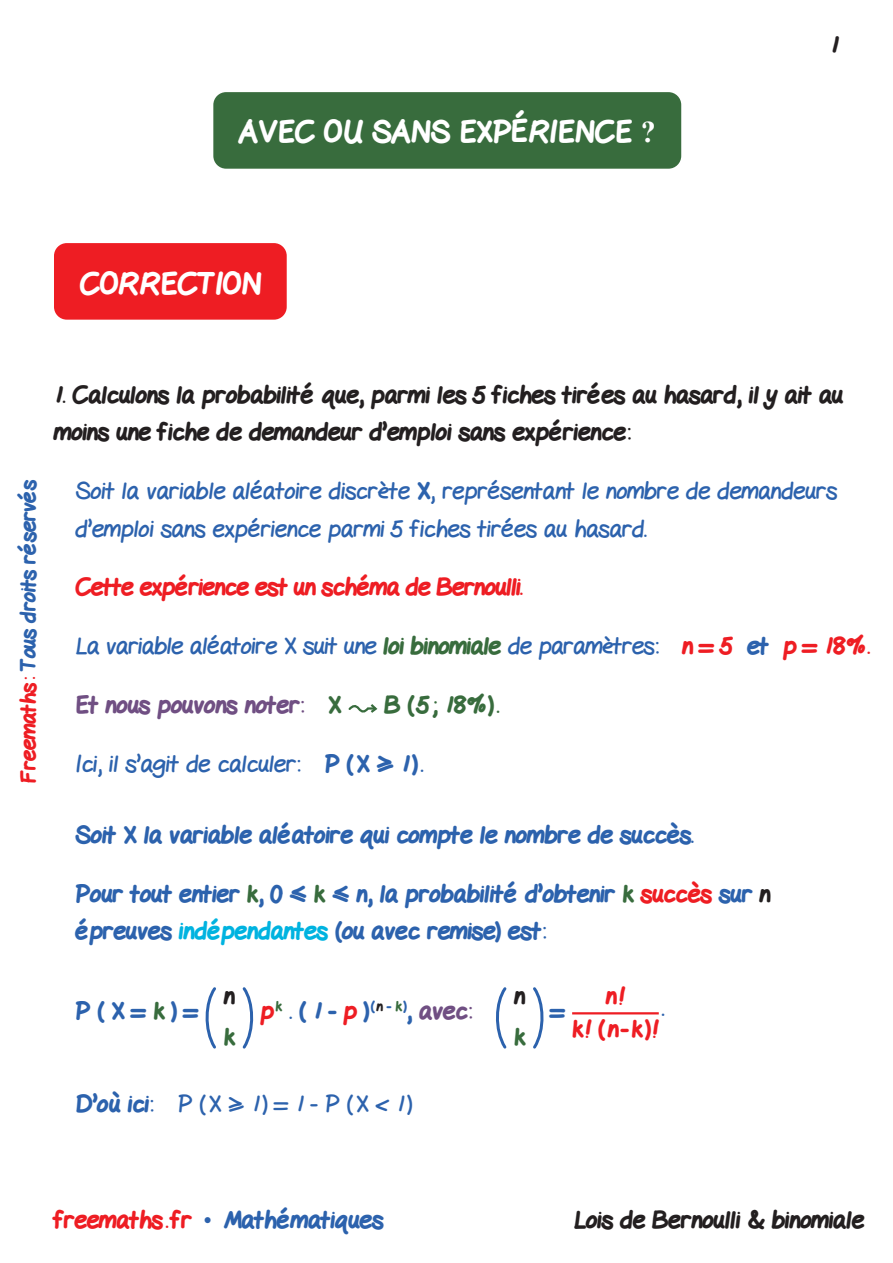
<style>
.page{position:relative;width:893px;height:1263px;background:#fff}
.page>*{position:absolute;margin:0;border:0;box-sizing:border-box;transform-origin:0 0}
.t1{font:800 30px "Gel Pen";color:#fff}
.Texte{font:24px/37.5px "Gel Pen";color:#2c62ad}
.Texte-Times-NR{font:800 24px/37.5px "Gel Pen";color:#2c62ad}
.Sous_titre{font:800 24px/37.5px "Gel Pen";color:#231f20}
.Texte-2{font:800 24px "Gel Pen";letter-spacing:-.02em;color:#ee1d23}
.Texte-3{font:800 24px "Gel Pen";color:#704f83}
.Texte-4{font:800 24px "Gel Pen";color:#386c3d}
.Texte-5{font:800 24px "Gel Pen";color:#231f20}
.Texte-Enoncé{font:800 24px "Gel Pen";color:#386c3d}
.t2{font:800 21px "Gel Pen";letter-spacing:-.01em;color:#2c62ad}
.s1{font-family:"Times New Roman";font-weight:700}
.s2{color:#ee1d23}
.s3{font-weight:800}
.s4{font-weight:800;color:#386c3d}
.s5{font-weight:800;color:#ee1d23}
.s6{color:#386c3d}
.s7{color:#231f20}
.s8{color:#00b3e0}
.s9{color:#704f83}
.s10{font-family:"Times New Roman";font-weight:400}
</style>
<div class="page">
<div style="left:54px;top:243px;width:233px;height:77px;background:#ee1d23;border-radius:13px"></div>
<svg style="left:348px;top:704px;width:30px;height:9px"></svg>
<svg style="left:205px;top:987px;width:11px;height:62px"></svg>
<svg style="left:242px;top:987px;width:12px;height:62px"></svg>
<svg style="left:496px;top:987px;width:11px;height:62px"></svg>
<svg style="left:533px;top:987px;width:11px;height:62px"></svg>
<hr style="left:572px;top:1012px;width:87px;height:2px;background:#ee1d23">
<div style="left:213px;top:92px;width:468px;height:77px;background:#386c3d;border-radius:13px"></div>
<p class="t1" style="left:239px;top:107px;width:418px">AVEC OU SANS EXPÉRIENCE <span class="s1">?</span></p>
<p class="Sous_titre" style="left:830px;top:24px;width:10px">1</p>
<p class="t1" style="left:80px;top:259px;width:183px">CORRECTION</p>
<p class="t2" style="left:11px;top:783px;width:305px;rotate:-90deg"><span class="s2">Freemaths:</span> Tous droits réservés</p>
<p class="Sous_titre" style="left:54px;top:373px;width:791px">1. Calculons la probabilité que, parmi les 5 fiches tirées au hasard, il y ait au moins une fiche de demandeur d’emploi sans expérience:</p>
<p class="Texte" style="left:75px;top:470px;width:763px">Soit la variable aléatoire discrète <span class="s3">X</span>, représentant le nombre de demandeurs d’emploi sans expérience parmi 5 fiches tirées au hasard.</p>
<p class="Texte-2" style="left:75px;top:567px;width:449px">Cette expérience est un schéma de Bernoulli.</p>
<p class="Texte" style="left:75px;top:625px;width:796px">La variable aléatoire X suit une <span class="s4">loi binomiale</span> de paramètres: <span class="s5">n = 5</span> <span class="s3">et</span> <span class="s5">p = 18%.</span></p>
<p class="Texte-3" style="left:75px;top:685px;width:268px">Et nous pouvons noter: <span class="s6">X</span></p>
<p class="Texte-4" style="left:385px;top:685px;width:116px">B (5; 18%).</p>
<p class="Texte" style="left:75px;top:742px;width:349px">Ici, il s’agit de calculer: <span class="s3">P (X ≥ 1) .</span></p>
<p class="Texte-Times-NR" style="left:75px;top:814px;width:620px">Soit X la variable aléatoire qui compte le nombre de succès.</p>
<p class="Texte-Times-NR" style="left:75px;top:873px;width:697px">Pour tout entier <span class="s6">k</span>, 0 ≤ <span class="s6">k</span> ≤ n, la probabilité d’obtenir <span class="s6">k</span> <span class="s2">succès</span> sur <span class="s7">n </span>épreuves <span class="s8">indépendantes</span> (ou avec remise) est:</p>
<p class="Texte-Times-NR" style="left:75px;top:990px;width:125px">P ( X = <span class="s6">k</span> ) =</p>
<p class="Texte-5" style="left:224px;top:976px;width:12px">n</p>
<p class="Texte-Enoncé" style="left:224px;top:1017px;width:13px">k</p>
<p class="Texte-Times-NR" style="left:260px;top:990px;width:213px"><span class="s2">p</span><sup>k</sup> . ( 1 - <span class="s2">p</span> )<sup>(</sup> <sup>n</sup> <sup>-</sup> <sup>k</sup> <sup>)</sup>, <span class="s9">avec:</span></p>
<p class="Texte-5" style="left:514px;top:976px;width:12px">n</p>
<p class="Texte-Enoncé" style="left:514px;top:1017px;width:13px">k</p>
<p class="Texte-2" style="left:606px;top:976px;width:21px">n!</p>
<p class="Texte-2" style="left:572px;top:1009px;width:88px">k! (n-k)!</p>
<p class="Texte-Times-NR" style="left:551px;top:990px;width:16px">=</p>
<p class="Texte-Times-NR" style="left:662px;top:987px;width:4px">.</p>
<p class="Texte" style="left:75px;top:1083px;width:338px"><span class="s3">D’où ici</span>: P (X ≥ 1) = 1 - P (X &lt; 1)</p>
<p class="Texte-Times-NR" style="left:54px;top:1199px;width:331px"><span class="s2">freemaths . fr</span> <span class="s10">•</span> Mathématiques</p>
<p class="Sous_titre" style="left:574px;top:1199px;width:292px">Lois de Bernoulli &amp; binomiale</p>
</div>
